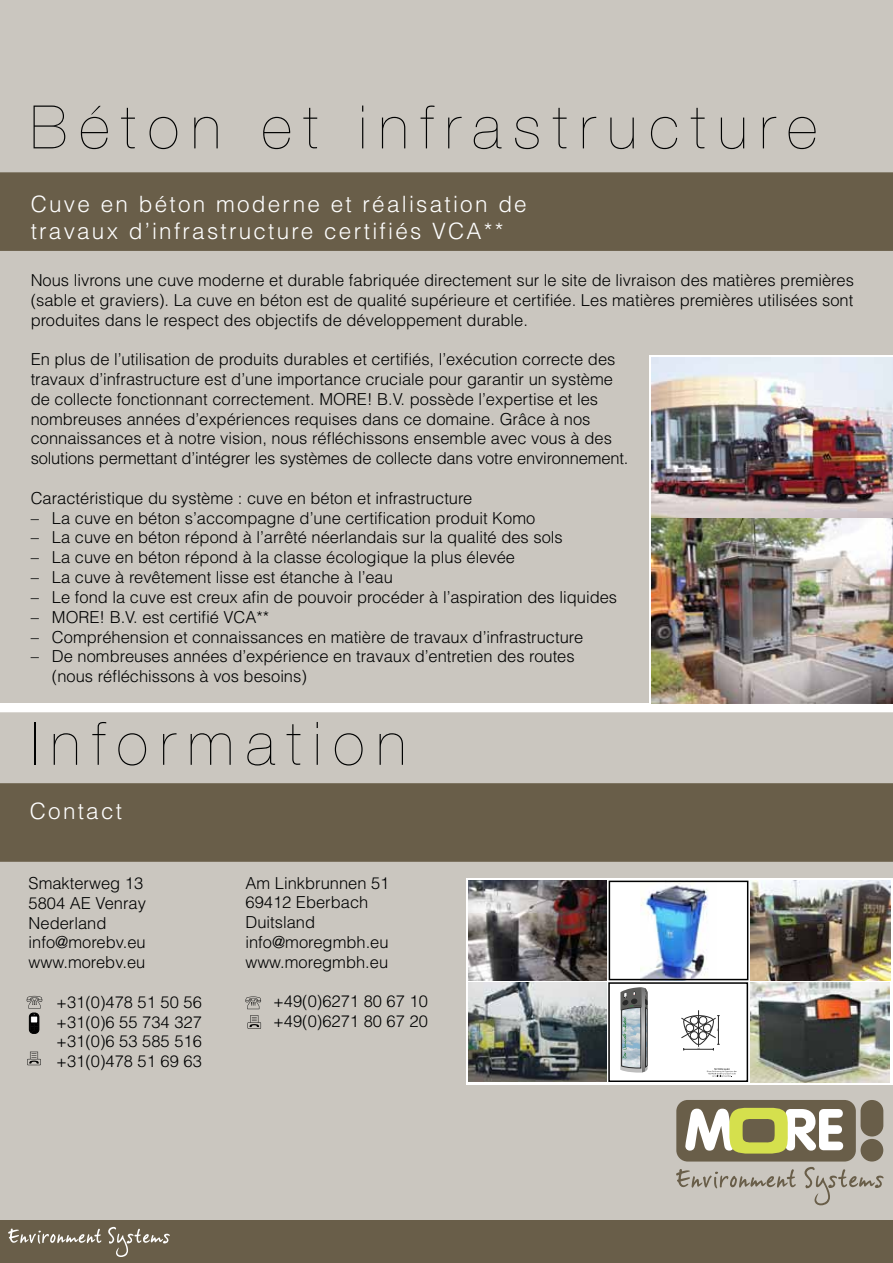
<style>
.page{position:relative;width:893px;height:1263px;background:#fff}
.page>*{position:absolute;margin:0;border:0;box-sizing:border-box;transform-origin:0 0}
.t1{font:200 60px "Helvetica Neue";letter-spacing:.2em;color:#000101}
.t2{font:300 22.5px/27px "Helvetica";letter-spacing:.1em;color:#fff}
.t3{font:300 16.5px/19.8px "Helvetica";color:#000101}
</style>
<div class="page">
<div style="left:0;top:1221px;width:893px;height:42px;background:#695e49"></div>
<div style="left:0;top:0;width:893px;height:1231px;background:#cac6bf"></div>
<div style="left:0;top:703px;width:893px;height:9px;background:#fff"></div>
<img style="left:652px;top:357px;width:241px;height:346px">
<svg style="left:8px;top:1228px;width:93px;height:16px"></svg>
<svg style="left:108px;top:1227px;width:62px;height:30px"></svg>
<div style="left:676px;top:1100px;width:180px;height:61px;background:#695e49;border-radius:11px"></div>
<svg style="left:685px;top:1108px;width:158px;height:45px"></svg>
<div style="left:861px;top:1100px;width:22px;height:36px;background:#695e49;border-radius:11px"></div>
<div style="left:861px;top:1139px;width:22px;height:22px;background:#695e49;border-radius:50%"></div>
<svg style="left:676px;top:1169px;width:120px;height:19px"></svg>
<svg style="left:804px;top:1167px;width:79px;height:38px"></svg>
<svg style="left:27px;top:1052px;width:14px;height:13px"></svg>
<svg style="left:245px;top:996px;width:16px;height:13px"></svg>
<svg style="left:248px;top:1015px;width:13px;height:14px"></svg>
<div style="left:29px;top:1013px;width:10px;height:21px;border:1px solid #000;border-radius:4px"></div>
<svg style="left:30px;top:1023px;width:9px;height:9px"></svg>
<div style="left:31px;top:1016px;width:7px;height:7px;background:#fff"></div>
<div style="left:30px;top:1016px;width:8px;height:7px;border:1px solid #000"></div>
<svg style="left:27px;top:996px;width:15px;height:20px"></svg>
<div style="left:0;top:172px;width:893px;height:79px;background:#695e49"></div>
<div style="left:0;top:783px;width:893px;height:79px;background:#695e49"></div>
<div style="left:466px;top:878px;width:427px;height:206px;background:#fff"></div>
<img style="left:468px;top:880px;width:139px;height:100px">
<img style="left:468px;top:982px;width:139px;height:100px">
<svg style="left:620px;top:987px;width:28px;height:86px;background:#959ea0"></svg>
<hr style="left:698px;top:1010px;width:1px;height:37px;background:#292929">
<svg style="left:707px;top:1068px;width:30px;height:9px"></svg>
<svg style="left:681px;top:1015px;width:39px;height:35px"></svg>
<img style="left:750px;top:881px;width:140px;height:99px">
<div style="left:608px;top:982px;width:140px;height:100px;border:2px solid #000101"></div>
<img style="left:750px;top:982px;width:140px;height:100px">
<img style="left:641px;top:885px;width:67px;height:92px">
<div style="left:609px;top:881px;width:139px;height:99px;border:2px solid #000101"></div>
<h1 class="t1" style="left:31px;top:93px;width:788px">Béton et infrastructure</h1>
<h2 class="t2" style="left:31px;top:190px;width:498px">Cuve en béton moderne et réalisation de travaux d’infrastructure certifiés VCA**</h2>
<p class="t3" style="left:31px;top:270px;width:825px;text-align:justify">Nous livrons une cuve moderne et durable fabriquée directement sur le site de livraison des matières premières (sable et graviers). La cuve en béton est de qualité supérieure et certifiée. Les matières premières utilisées sont produites dans le respect des objectifs de développement durable.</p>
<p class="t3" style="left:31px;top:349px;width:599px">En plus de l’utilisation de produits durables et certifiés, l’exécution correcte des travaux d’infrastructure est d’une importance cruciale pour garantir un système de collecte fonctionnant correctement. MORE! B.V. possède l’expertise et les nombreuses années d’expériences requises dans ce domaine. Grâce à nos connaissances et à notre vision, nous réfléchissons ensemble avec vous à des solutions permettant d’intégrer les systèmes de collecte dans votre environnement.</p>
<p class="t3" style="left:31px;top:488px;width:443px">Caractéristique du système : cuve en béton et infrastructure</p>
<p class="t3" style="left:31px;top:507px;width:506px">– La cuve en béton s’accompagne d’une certification produit Komo</p>
<p class="t3" style="left:31px;top:527px;width:534px">– La cuve en béton répond à l’arrêté néerlandais sur la qualité des sols</p>
<p class="t3" style="left:31px;top:547px;width:486px">– La cuve en béton répond à la classe écologique la plus élevée</p>
<p class="t3" style="left:31px;top:567px;width:364px">– La cuve à revêtement lisse est étanche à l’eau</p>
<p class="t3" style="left:31px;top:587px;width:588px">– Le fond la cuve est creux afin de pouvoir procéder à l’aspiration des liquides</p>
<p class="t3" style="left:31px;top:606px;width:240px">– MORE! B.V. est certifié VCA**</p>
<p class="t3" style="left:31px;top:626px;width:554px">– Compréhension et connaissances en matière de travaux d’infrastructure</p>
<p class="t3" style="left:52px;top:646px;width:524px;text-indent:-21px">– De nombreuses années d’expérience en travaux d’entretien des routes (nous réfléchissons à vos besoins)</p>
<h1 class="t1" style="left:31px;top:709px;width:377px">Information</h1>
<h2 class="t2" style="left:30px;top:797px;width:94px">Contact</h2>
<p class="t3" style="left:29px;top:873px;width:119px">Smakterweg 13<br>5804 AE Venray<br>Nederland info@morebv.eu www.morebv.eu</p>
<p class="t3" style="left:56px;top:991px;width:147px;text-align:justify">+31(0)478 51 50 56 +31(0)6 55 734 327 +31(0)6 53 585 516 +31(0)478 51 69 63</p>
<p class="t3" style="left:245px;top:872px;width:145px">Am Linkbrunnen 51<br>69412 Eberbach<br>Duitsland info@moregmbh.eu www.moregmbh.eu</p>
<p class="t3" style="left:273px;top:991px;width:156px">+49(0)6271 80 67 10 +49(0)6271 80 67 20</p>
</div>
